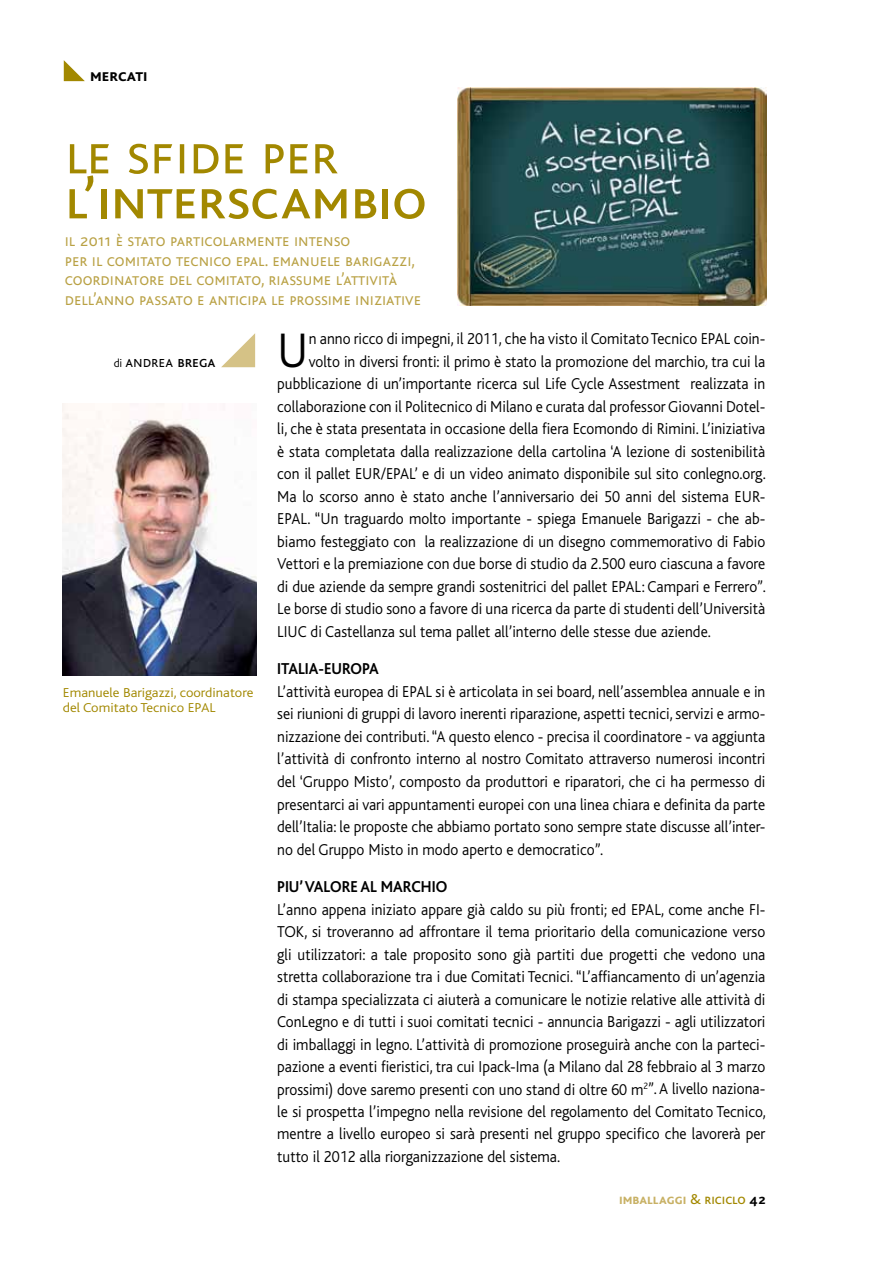
<style>
.page{position:relative;width:893px;height:1263px;background:#fff}
.page>*{position:absolute;margin:0;border:0;box-sizing:border-box;transform-origin:0 0}
.t1{font:60px "Bliss Caps";letter-spacing:-.01em;color:#a28800;scale:1.05 1}
.t2{font:300 60px "Bliss Caps";color:#a28800;scale:1.05 1}
.t3{font:300 50.7px "Bliss";color:#000;scale:.94 1}
.t4{font:300 18px/19.5px "Bliss Caps";color:#b9a144}
.t5{font:700 18px "Bliss Caps";color:#000}
.t6{font:300 16.5px/22.5px "Bliss";color:#000;text-align:justify;scale:.94 1}
.t7{font:700 16.5px "Bliss";color:#000;scale:.94 1}
.t8{font:300 16.5px "Bliss Caps";color:#000}
.t9{font:700 15px "Bliss Caps";color:#c8b165}
.t10{font:300 13.5px/15px "Bliss";color:#a28800;scale:1.08 1}
.s1{font-family:"Bliss";font-size:12px}
.s2{font-weight:400}
.s3{font-weight:400;color:#a28800}
.s4{color:#000}
</style>
<div class="page">
<svg style="left:64px;top:60px;width:21px;height:21px"></svg>
<svg style="left:221px;top:333px;width:34px;height:34px"></svg>
<img style="left:457px;top:87px;width:310px;height:218px">
<img style="left:62px;top:404px;width:194px;height:271px">
<p class="t5" style="left:90px;top:66px;width:59px">mercati</p>
<h1 class="t2" style="left:65px;top:122px;width:262px">le sfide per</h1>
<h1 class="t1" style="left:65px;top:167px;width:346px">l’interscambio</h1>
<p class="t4" style="left:65px;top:231px;width:358px">il 2011 è stato particolarmente intenso<br>per il comitato tecnico epal. emanuele barigazzi, coordinatore del comitato, riassume l’attività dell’anno passato e anticipa le prossime iniziative</p>
<p class="t8" style="left:114px;top:353px;width:103px"><span class="s1">di</span> andrea <span class="s2">brega</span></p>
<p class="t10" style="left:63px;top:685px;width:178px">Emanuele Barigazzi, coordinatore del Comitato Tecnico EPAL</p>
<h2 class="t3" style="left:277px;top:323px;width:35px">U</h2>
<p class="t6" style="left:309px;top:328px;width:487px">n anno ricco di impegni, il 2011, che ha visto il Comitato Tecnico EPAL coin-</p>
<p class="t6" style="left:309px;top:350px;width:487px">volto in diversi fronti: il primo è stato la promozione del marchio, tra cui la</p>
<p class="t6" style="left:277px;top:373px;width:521px">pubblicazione di un’importante ricerca sul Life Cycle Assestment realizzata in</p>
<p class="t6" style="left:277px;top:395px;width:521px">collaborazione con il Politecnico di Milano e curata dal professor Giovanni Dotel-</p>
<p class="t6" style="left:277px;top:418px;width:521px">li, che è stata presentata in occasione della fiera Ecomondo di Rimini. L’iniziativa</p>
<p class="t6" style="left:277px;top:440px;width:521px">è stata completata dalla realizzazione della cartolina ‘A lezione di sostenibilità</p>
<p class="t6" style="left:277px;top:463px;width:521px">con il pallet EUR/EPAL’ e di un video animato disponibile sul sito conlegno.org.</p>
<p class="t6" style="left:277px;top:485px;width:521px">Ma lo scorso anno è stato anche l’anniversario dei 50 anni del sistema EUR-</p>
<p class="t6" style="left:277px;top:508px;width:521px">EPAL. “Un traguardo molto importante - spiega Emanuele Barigazzi - che ab-</p>
<p class="t6" style="left:277px;top:530px;width:521px">biamo festeggiato con la realizzazione di un disegno commemorativo di Fabio</p>
<p class="t6" style="left:277px;top:553px;width:521px">Vettori e la premiazione con due borse di studio da 2.500 euro ciascuna a favore</p>
<p class="t6" style="left:277px;top:575px;width:521px">di due aziende da sempre grandi sostenitrici del pallet EPAL: Campari e Ferrero”.</p>
<p class="t6" style="left:277px;top:598px;width:521px">Le borse di studio sono a favore di una ricerca da parte di studenti dell’Università</p>
<p class="t6" style="left:277px;top:621px;width:463px">LIUC di Castellanza sul tema pallet all’interno delle stesse due aziende.</p>
<p class="t7" style="left:277px;top:660px;width:110px">ITALIA-EUROPA</p>
<p class="t6" style="left:277px;top:681px;width:521px">L’attività europea di EPAL si è articolata in sei board, nell’assemblea annuale e in sei riunioni di gruppi di lavoro inerenti riparazione, aspetti tecnici, servizi e armo&shy;nizzazione dei contributi. “A questo elenco - precisa il coordinatore - va aggiunta l’attività di confronto interno al nostro Comitato attraverso numerosi incontri del ‘Gruppo Misto’, composto da produttori e riparatori, che ci ha permesso di presentarci ai vari appuntamenti europei con una linea chiara e definita da parte dell’Italia: le proposte che abbiamo portato sono sempre state discusse all’inter&shy;no del Gruppo Misto in modo aperto e democratico”.</p>
<p class="t7" style="left:277px;top:878px;width:182px">PIU’ VALORE AL MARCHIO</p>
<p class="t6" style="left:277px;top:898px;width:521px">L’anno appena iniziato appare già caldo su più fronti; ed EPAL, come anche FI-TOK, si troveranno ad affrontare il tema prioritario della comunicazione verso gli utilizzatori: a tale proposito sono già partiti due progetti che vedono una stretta collaborazione tra i due Comitati Tecnici. “L’affiancamento di un’agenzia di stampa specializzata ci aiuterà a comunicare le notizie relative alle attività di ConLegno e di tutti i suoi comitati tecnici - annuncia Barigazzi - agli utilizzatori di imballaggi in legno. L’attività di promozione proseguirà anche con la parteci&shy;pazione a eventi fieristici, tra cui Ipack-Ima (a Milano dal 28 febbraio al 3 marzo prossimi) dove saremo presenti con uno stand di oltre 60 m<sup>2</sup>”. A livello naziona&shy;le si prospetta l’impegno nella revisione del regolamento del Comitato Tecnico, mentre a livello europeo si sarà presenti nel gruppo specifico che lavorerà per tutto il 2012 alla riorganizzazione del sistema.</p>
<p class="t9" style="left:619px;top:1191px;width:148px">imballaggi <span class="s3">&amp; riciclo</span> <span class="s4">42</span></p>
</div>
